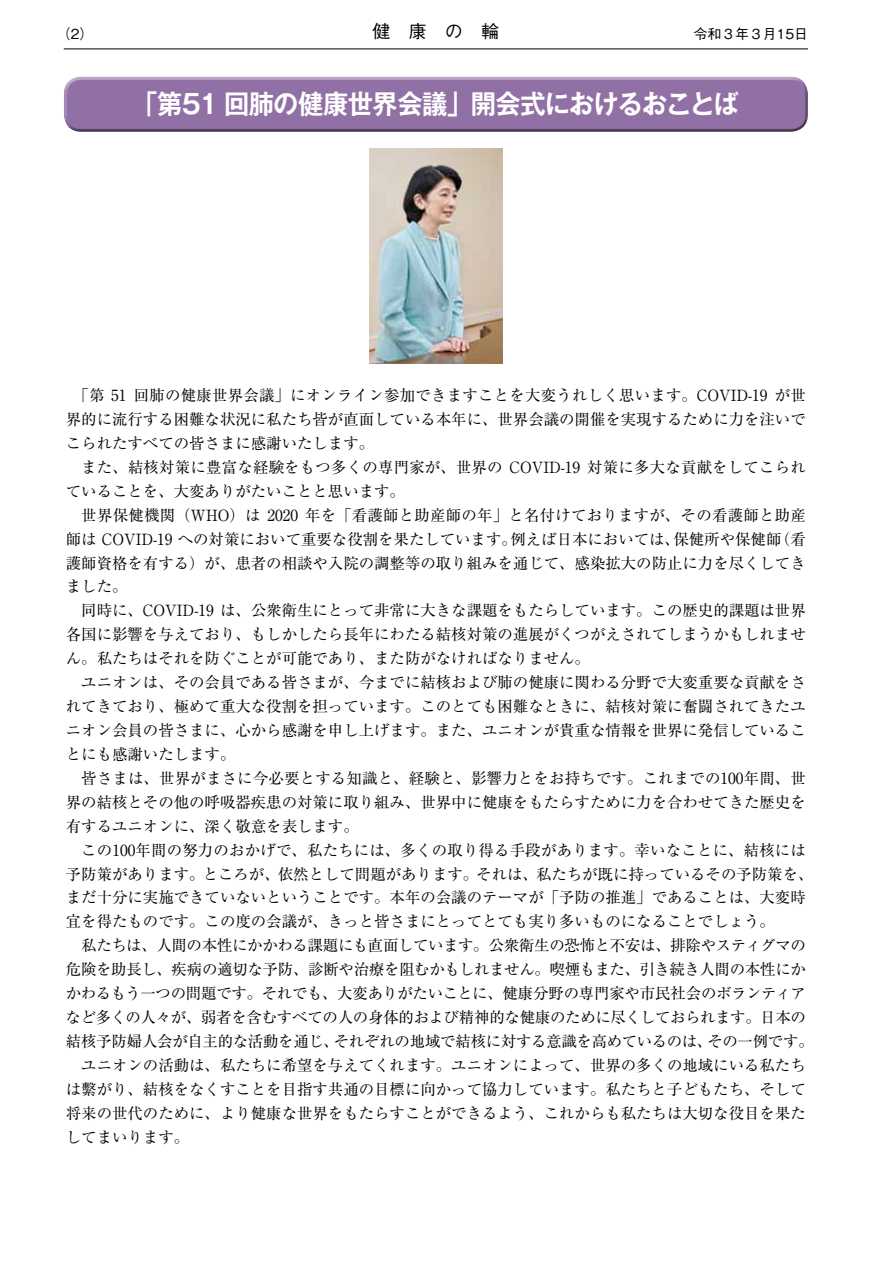
<style>
.page{position:relative;width:893px;height:1263px;background:#fff}
.page>*{position:absolute;margin:0;border:0;box-sizing:border-box;transform-origin:0 0}
.t1{font:700 26.55px "Gothic MB101 Pr 6 N De";letter-spacing:-.03em;color:#fff;scale:.95 1}
.t2{font:500 18px "Gothic BBB Pr 6 N";color:#000}
.t3{font:15.45px/23.9px "Ryumin Pr 6 N";color:#000}
.t4{font:500 13.8px "Gothic BBB Pr 6 N";color:#000}
</style>
<div class="page">
<hr style="left:64px;top:49px;width:744px;height:1px;background:#000">
<div style="left:61px;top:76px;width:747px;height:49px;background:#baa6c7"></div>
<div style="left:61px;top:79px;width:747px;height:54px;background:#000;opacity:.75"></div>
<img style="left:369px;top:148px;width:133px;height:215px">
<p class="t4" style="left:57px;top:22px;width:38px">（2）</p>
<p class="t2" style="left:373px;top:17px;width:128px">健　康　の　輪</p>
<p class="t4" style="left:694px;top:22px;width:116px">令和３年３月15日</p>
<p class="t1" style="left:132px;top:82px;width:640px">「第51 回肺の健康世界会議」開会式におけるおことば</p>
<p class="t3" style="left:66px;top:383px;width:750px">　「第 51 回肺の健康世界会議」にオンライン参加できますことを大変うれしく思います。COVID-19 が世界的に流行する困難な状況に私たち皆が直面している本年に、世界会議の開催を実現するために力を注いでこられたすべての皆さまに感謝いたします。<br>　また、結核対策に豊富な経験をもつ多くの専門家が、世界の COVID-19 対策に多大な貢献をしてこられていることを、大変ありがたいことと思います。<br>　世界保健機関（WHO）は 2020 年を「看護師と助産師の年」と名付けておりますが、その看護師と助産師は COVID-19 への対策において重要な役割を果たしています。例えば日本においては、保健所や保健師（看護師資格を有する）が、患者の相談や入院の調整等の取り組みを通じて、感染拡大の防止に力を尽くしてきました。<br>　同時に、COVID-19 は、公衆衛生にとって非常に大きな課題をもたらしています。この歴史的課題は世界各国に影響を与えており、もしかしたら⻑年にわたる結核対策の進展がくつがえされてしまうかもしれません。私たちはそれを防ぐことが可能であり、また防がなければなりません。<br>　ユニオンは、その会員である皆さまが、今までに結核および肺の健康に関わる分野で大変重要な貢献をされてきており、極めて重大な役割を担っています。このとても困難なときに、結核対策に奮闘されてきたユニオン会員の皆さまに、心から感謝を申し上げます。また、ユニオンが貴重な情報を世界に発信していることにも感謝いたします。<br>　皆さまは、世界がまさに今必要とする知識と、経験と、影響力とをお持ちです。これまでの100年間、世界の結核とその他の呼吸器疾患の対策に取り組み、世界中に健康をもたらすために力を合わせてきた歴史を有するユニオンに、深く敬意を表します。<br>　この100年間の努力のおかげで、私たちには、多くの取り得る手段があります。幸いなことに、結核には予防策があります。ところが、依然として問題があります。それは、私たちが既に持っているその予防策を、まだ十分に実施できていないということです。本年の会議のテーマが「予防の推進」であることは、大変時宜を得たものです。この度の会議が、きっと皆さまにとってとても実り多いものになることでしょう。<br>　私たちは、人間の本性にかかわる課題にも直面しています。公衆衛生の恐怖と不安は、排除やスティグマの危険を助⻑し、疾病の適切な予防、診断や治療を阻むかもしれません。喫煙もまた、引き続き人間の本性にかかわるもう一つの問題です。それでも、大変ありがたいことに、健康分野の専門家や市⺠社会のボランティアなど多くの人々が、弱者を含むすべての人の身体的および精神的な健康のために尽くしておられます。日本の結核予防婦人会が自主的な活動を通じ、それぞれの地域で結核に対する意識を高めているのは、その一例です。　ユニオンの活動は、私たちに希望を与えてくれます。ユニオンによって、世界の多くの地域にいる私たちは繫がり、結核をなくすことを目指す共通の目標に向かって協力しています。私たちと子どもたち、そして将来の世代のために、より健康な世界をもたらすことができるよう、これからも私たちは大切な役目を果たしてまいります。</p>
</div>
